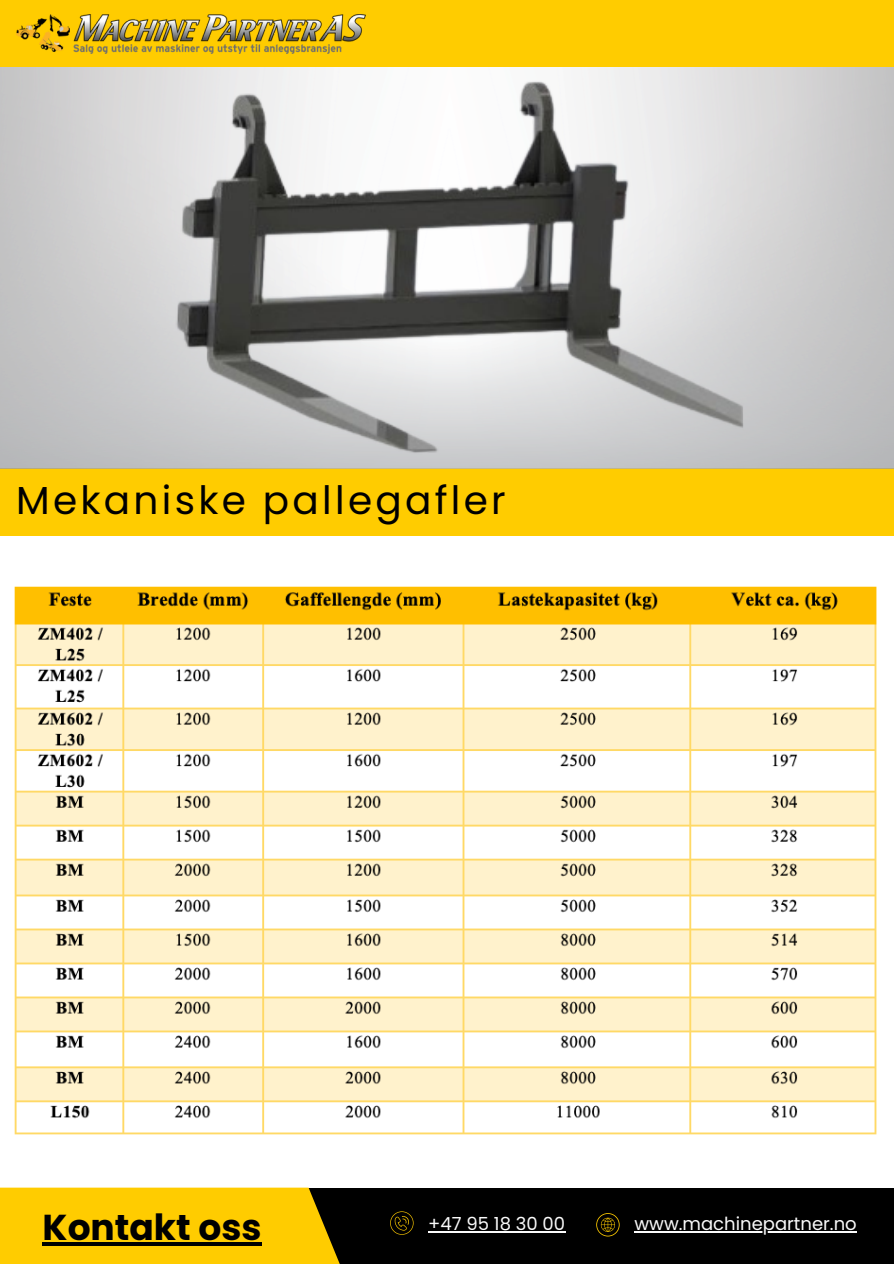
<style>
.page{position:relative;width:894px;height:1264px;background:#fff}
.page>*{position:absolute;margin:0;border:0;box-sizing:border-box;transform-origin:0 0}
.t1{font:39px "Poppins";letter-spacing:.085em;color:#000}
.t2{font:700 36px "Poppins";color:#000}
.t3{font:18px "Poppins";color:#fafafa}
</style>
<div class="page">
<div style="left:0;top:0;width:893px;height:67px;background:#fc0"></div>
<img style="left:16px;top:15px;width:349px;height:38px">
<div style="left:227px;top:1187px;width:666px;height:76px;background:#000"></div>
<svg style="left:0;top:1187px;width:472px;height:76px;fill:#fc0"></svg>
<svg style="left:596px;top:1213px;width:23px;height:23px"></svg>
<svg style="left:390px;top:1211px;width:23px;height:23px"></svg>
<div style="left:0;top:468px;width:893px;height:67px;background:#fc0"></div>
<img style="left:172px;top:70px;width:571px;height:398px">
<img style="left:14px;top:586px;width:863px;height:549px">
<hr style="left:634px;top:1231px;width:222px;height:1px;background:#fafafa">
<hr style="left:428px;top:1231px;width:137px;height:1px;background:#fafafa">
<svg style="left:43px;top:1241px;width:218px;height:4px"></svg>
<h1 class="t1" style="left:16px;top:473px;width:491px">Mekaniske pallegafler</h1>
<h2 class="t2" style="left:42px;top:1201px;width:221px">Kontakt oss</h2>
<p class="t3" style="left:428px;top:1211px;width:138px">+47 95 18 30 00</p>
<p class="t3" style="left:634px;top:1211px;width:224px">www.machinepartner.no</p>
</div>
